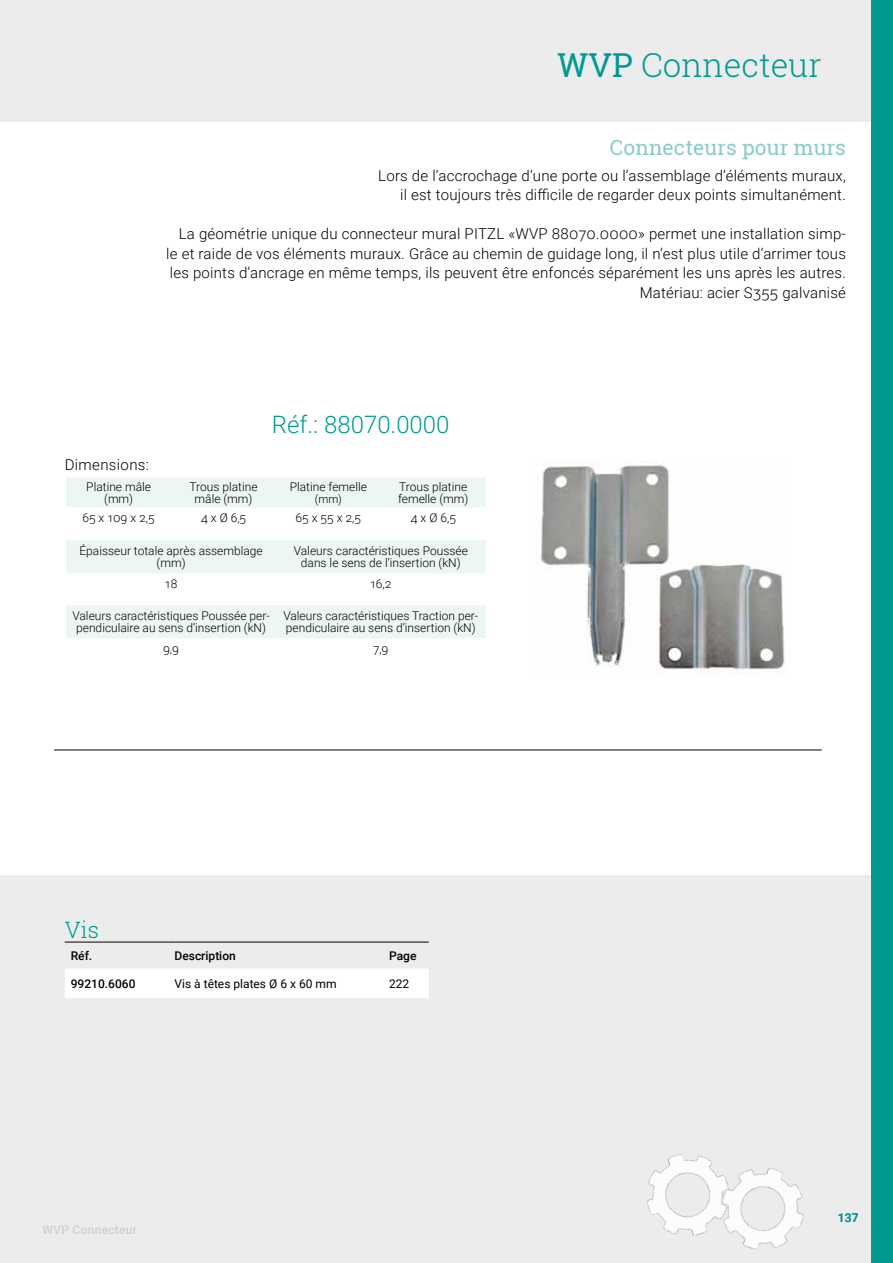
<style>
.page{position:relative;width:893px;height:1263px;background:#fff}
.page>*{position:absolute;margin:0;border:0;box-sizing:border-box;transform-origin:0 0}
.t1{font:300 33px "Roboto Slab";color:#009a93}
.t2{font:300 24px "Roboto";color:#009a93}
.t3{font:300 22.5px "Roboto Slab";color:#009a93}
.t4{font:21px "Roboto Slab";letter-spacing:.005em;color:#88ccc9}
.t5{font:300 15px/19.5px "Roboto";letter-spacing:.015em;color:#000;text-align:right}
.t6{font:300 12px/12px "Roboto";color:#000;text-align:center}
.t7{font:500 12px "Roboto";color:#000}
.t8{font:12px "Roboto";color:#000}
.t9{font:500 12px "Roboto";letter-spacing:.025em;color:#cfd0d0}
.t10{font:500 12px "Roboto";color:#009a93}
.t11{font:300 11.25px "Roboto";color:#000}
.s1{font-weight:400}
</style>
<div class="page">
<div style="left:0;top:875px;width:880px;height:388px;background:#ececed"></div>
<div style="left:0;top:0;width:880px;height:121px;background:#ececed"></div>
<hr style="left:54px;top:750px;width:768px;height:1px;background:#000">
<img style="left:540px;top:465px;width:245px;height:210px">
<img style="left:742px;top:1168px;width:62px;height:82px">
<img style="left:647px;top:1154px;width:95px;height:83px">
<div style="left:65px;top:969px;width:364px;height:29px;background:#fff"></div>
<hr style="left:65px;top:942px;width:104px;height:1px;background:#000">
<hr style="left:169px;top:942px;width:214px;height:1px;background:#000">
<hr style="left:383px;top:942px;width:46px;height:1px;background:#000">
<div style="left:66px;top:478px;width:420px;height:29px;background:#ebf6f5"></div>
<svg style="left:66px;top:540px;width:420px;height:98px"></svg>
<div style="left:872px;top:0;width:21px;height:1263px;background:#009a93"></div>
<h1 class="t1" style="left:558px;top:43px;width:266px"><span class="s1">WVP</span> Connecteur</h1>
<h3 class="t4" style="left:610px;top:133px;width:238px">Connecteurs pour murs</h3>
<p class="t5" style="left:378px;top:165px;width:469px">Lors de l’accrochage d’une porte ou l’assemblage d’éléments muraux, il est toujours très difficile de regarder deux points simultanément.</p>
<p class="t5" style="left:166px;top:224px;width:681px">La géométrie unique du connecteur mural PITZL «WVP 88070.0000» permet une installation simp&shy;le et raide de vos éléments muraux. Grâce au chemin de guidage long, il n’est plus utile d’arrimer tous les points d’ancrage en même temps, ils peuvent être enfoncés séparément les uns après les autres.<br>Matériau: acier S355 galvanisé</p>
<p class="t5" style="left:65px;top:454px;width:86px">Dimensions:</p>
<h2 class="t2" style="left:272px;top:408px;width:179px">Réf.: 88070.0000</h2>
<p class="t6" style="left:86px;top:480px;width:66px">Platine mâle (mm)</p>
<p class="t6" style="left:189px;top:480px;width:70px">Trous platine mâle (mm)</p>
<p class="t6" style="left:290px;top:480px;width:79px">Platine femelle</p>
<p class="t11" style="left:315px;top:491px;width:29px">(mm)</p>
<p class="t6" style="left:398px;top:480px;width:72px;text-align:left">Trous platine femelle (mm)</p>
<p class="t6" style="left:82px;top:512px;width:74px">65 x 109 x 2,5</p>
<p class="t6" style="left:201px;top:512px;width:47px">4 x Ø 6,5</p>
<p class="t6" style="left:296px;top:512px;width:67px">65 x 55 x 2,5</p>
<p class="t6" style="left:410px;top:512px;width:47px">4 x Ø 6,5</p>
<p class="t6" style="left:79px;top:545px;width:185px">Épaisseur totale après assemblage (mm)</p>
<p class="t6" style="left:294px;top:545px;width:176px">Valeurs caractéristiques Poussée dans le sens de l‘insertion (kN)</p>
<p class="t6" style="left:165px;top:577px;width:14px">18</p>
<p class="t6" style="left:370px;top:577px;width:23px">16,2</p>
<p class="t6" style="left:72px;top:609px;width:199px">Valeurs caractéristiques Poussée per&shy;pendiculaire au sens d‘insertion (kN)</p>
<p class="t6" style="left:283px;top:609px;width:196px;text-align:left">Valeurs caractéristiques Traction per&shy;pendiculaire au sens d‘insertion (kN)</p>
<p class="t6" style="left:163px;top:642px;width:18px">9,9</p>
<p class="t6" style="left:373px;top:642px;width:17px">7,9</p>
<h3 class="t3" style="left:65px;top:914px;width:36px">Vis</h3>
<p class="t7" style="left:71px;top:947px;width:23px">Réf.</p>
<p class="t7" style="left:175px;top:947px;width:63px">Description</p>
<p class="t7" style="left:389px;top:947px;width:29px">Page</p>
<p class="t7" style="left:71px;top:975px;width:66px">99210.6060</p>
<p class="t8" style="left:175px;top:975px;width:163px">Vis à têtes plates Ø 6 x 60 mm</p>
<p class="t8" style="left:389px;top:975px;width:22px">222</p>
<p class="t9" style="left:43px;top:1221px;width:96px">WVP Connecteur</p>
<p class="t10" style="left:838px;top:1209px;width:22px">137</p>
</div>
